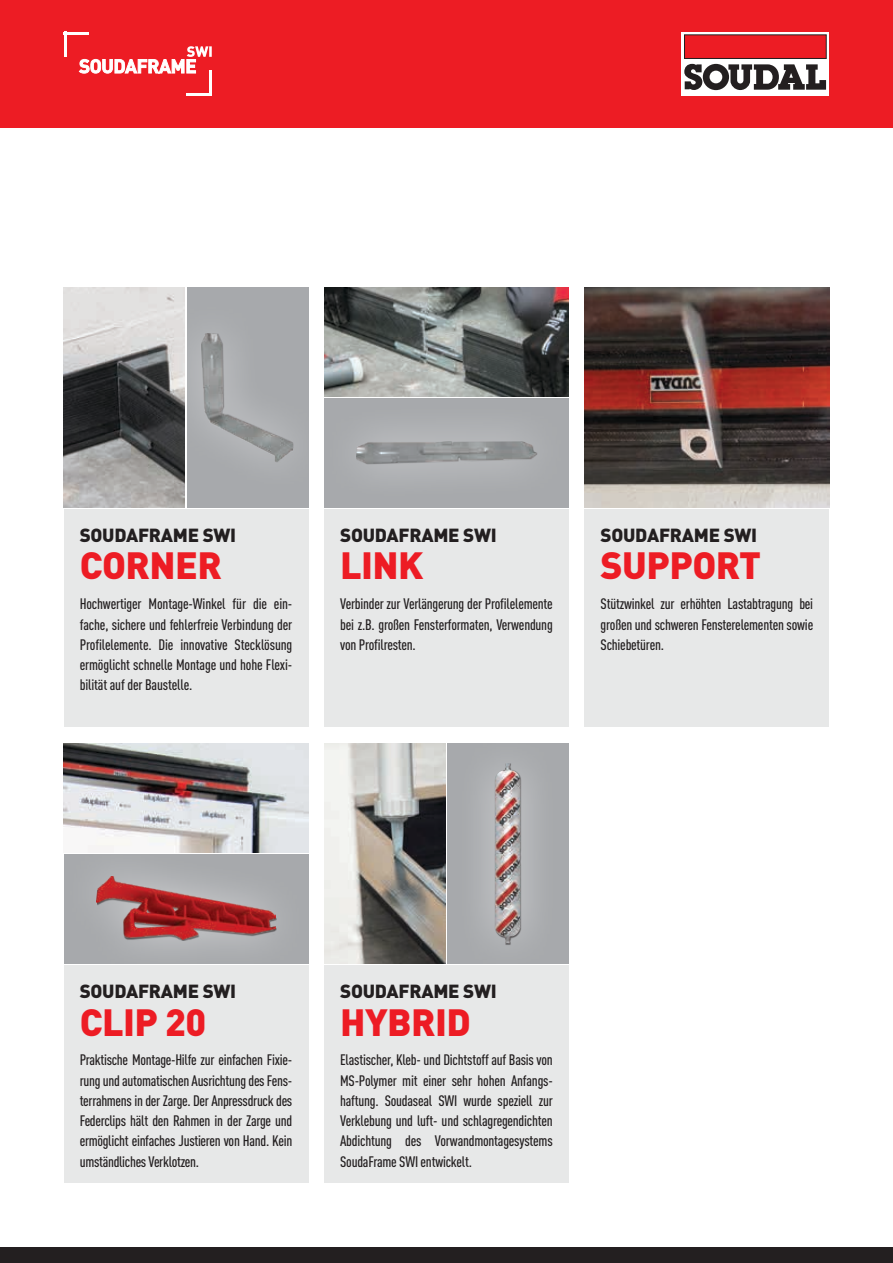
<style>
.page{position:relative;width:893px;height:1263px;background:#fff}
.page>*{position:absolute;margin:0;border:0;box-sizing:border-box;transform-origin:0 0}
.t1{font:900 37.5px "DIN Pro";letter-spacing:-.015em;color:#ed1c24}
.t2{font:900 18.75px "DIN Pro";letter-spacing:-.015em;color:#231f20}
.t3{font:500 condensed 15px/20.2px "DIN Pro";letter-spacing:-.015em;color:#231f20;text-align:justify}
</style>
<div class="page">
<div style="left:0;top:0;width:893px;height:128px;background:#ed1c24"></div>
<div style="left:0;top:1247px;width:893px;height:16px;background:#231f20"></div>
<div style="left:324px;top:965px;width:245px;height:218px;background:#e7e8e8"></div>
<div style="left:448px;top:743px;width:121px;height:220px;background:#a7a9ac"></div>
<div style="left:64px;top:965px;width:244px;height:218px;background:#e7e8e8"></div>
<div style="left:681px;top:32px;width:148px;height:64px;background:#fff"></div>
<div style="left:684px;top:35px;width:142px;height:23px;background:#ed1c24"></div>
<div style="left:684px;top:35px;width:142px;height:24px;border:1px solid #231f20"></div>
<svg style="left:684px;top:64px;width:142px;height:26px"></svg>
<svg style="left:79px;top:46px;width:133px;height:27px"></svg>
<hr style="left:64px;top:32px;width:25px;height:2px;background:#fff">
<hr style="left:64px;top:32px;width:2px;height:25px;background:#fff">
<hr style="left:187px;top:93px;width:25px;height:3px;background:#fff">
<hr style="left:209px;top:71px;width:3px;height:25px;background:#fff">
<div style="left:455px;top:729px;width:105px;height:248px;background:#fff;opacity:.5"></div>
<img style="left:495px;top:763px;width:25px;height:180px">
<img style="left:64px;top:743px;width:244px;height:99px">
<div style="left:64px;top:509px;width:244px;height:218px;background:#e7e8e8"></div>
<img style="left:64px;top:287px;width:121px;height:220px">
<div style="left:324px;top:509px;width:245px;height:218px;background:#e7e8e8"></div>
<img style="left:324px;top:287px;width:245px;height:109px">
<img style="left:324px;top:743px;width:121px;height:220px">
<div style="left:585px;top:509px;width:244px;height:218px;background:#e7e8e8"></div>
<img style="left:585px;top:287px;width:244px;height:220px">
<div style="left:60px;top:842px;width:250px;height:135px;background:#fff;opacity:.5"></div>
<img style="left:97px;top:876px;width:178px;height:64px">
<div style="left:324px;top:398px;width:245px;height:109px;background:#a7a9ac"></div>
<div style="left:319px;top:402px;width:252px;height:100px;background:#a9abae"></div>
<img style="left:356px;top:441px;width:181px;height:22px">
<div style="left:187px;top:287px;width:121px;height:220px;background:#a7a9ac"></div>
<div style="left:163px;top:296px;width:166px;height:199px;background:#fff;opacity:.5"></div>
<img style="left:202px;top:333px;width:90px;height:128px">
<p class="t2" style="left:80px;top:519px;width:158px">SOUDAFRAME SWI</p>
<h1 class="t1" style="left:80px;top:534px;width:144px">CORNER</h1>
<p class="t3" style="left:80px;top:593px;width:214px">Hochwertiger Montage-Winkel für die ein&shy;fache, sichere und fehlerfreie Verbindung der Profilelemente. Die innovative Stecklösung ermöglicht schnelle Montage und hohe Flexi&shy;bilität auf der Baustelle.</p>
<p class="t2" style="left:340px;top:519px;width:158px">SOUDAFRAME SWI</p>
<h1 class="t1" style="left:340px;top:534px;width:85px">LINK</h1>
<p class="t3" style="left:340px;top:593px;width:214px">Verbinder zur Verlängerung der Profilelemente bei z.B. großen Fensterformaten, Verwendung von Profilresten.</p>
<p class="t2" style="left:601px;top:519px;width:158px">SOUDAFRAME SWI</p>
<h1 class="t1" style="left:601px;top:534px;width:162px">SUPPORT</h1>
<p class="t3" style="left:601px;top:593px;width:214px">Stützwinkel zur erhöhten Lastabtragung bei großen und schweren Fensterelementen sowie Schiebetüren.</p>
<p class="t2" style="left:80px;top:975px;width:158px">SOUDAFRAME SWI</p>
<h1 class="t1" style="left:80px;top:990px;width:128px">CLIP 20</h1>
<p class="t3" style="left:80px;top:1049px;width:214px">Praktische Montage-Hilfe zur einfachen Fixie&shy;rung und automatischen Ausrichtung des Fens&shy;terrahmens in der Zarge. Der Anpressdruck des Federclips hält den Rahmen in der Zarge und ermöglicht einfaches Justieren von Hand. Kein umständliches Verklotzen.</p>
<p class="t2" style="left:340px;top:975px;width:158px">SOUDAFRAME SWI</p>
<h1 class="t1" style="left:340px;top:990px;width:132px">HYBRID</h1>
<p class="t3" style="left:340px;top:1049px;width:214px">Elastischer, Kleb- und Dichtstoff auf Basis von MS-Polymer mit einer sehr hohen Anfangs&shy;haftung. Soudaseal SWI wurde speziell zur Verklebung und luft- und schlagregendichten Abdichtung des Vorwandmontagesystems SoudaFrame SWI entwickelt.</p>
</div>
